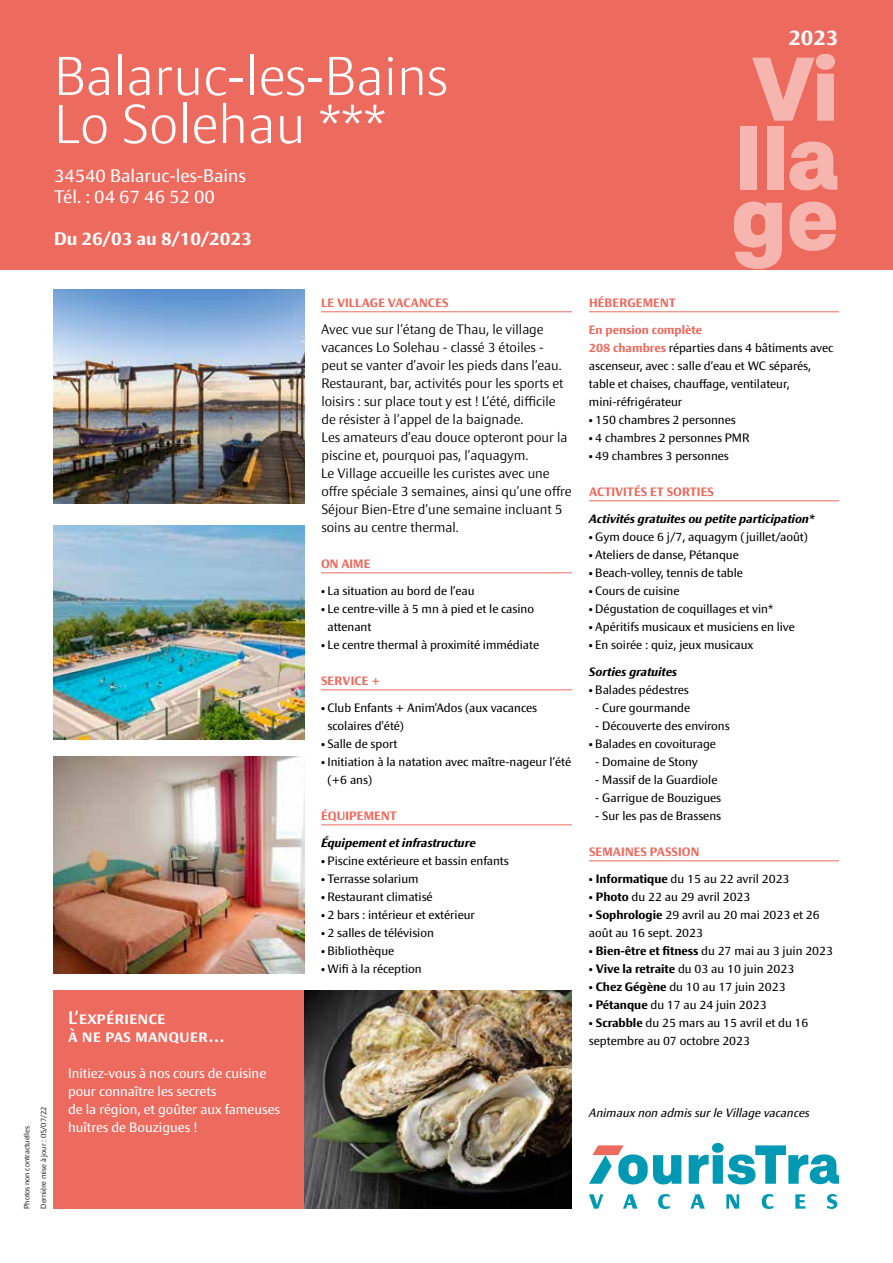
<style>
.page{position:relative;width:893px;height:1263px;background:#fff}
.page>*{position:absolute;margin:0;border:0;box-sizing:border-box;transform-origin:0 0}
.t1{font:800 90px/69px "RT Dromo";letter-spacing:-.005em;color:#f6b5ae}
.t2{font:200 54px/48px "Taxon";color:#fff}
.t3{font:800 22.2px "RT Dromo";color:#fff}
.t4{font:700 21px "Taxon";color:#fff}
.t5{font:18px/21px "Taxon";color:#fff}
.t6{font:500 18px/18px "Taxon";color:#fff}
.t7{font:700 18px "Taxon";color:#fff}
.t8{font:300 13.5px/18px "Taxon";color:#000}
.t9{font:13.5px/18px "Taxon";color:#fff}
.t10{font:12px/18px "Taxon";color:#000}
.t11{font:700 12px "Taxon";letter-spacing:.01em;color:#ed6a5e}
.t12{font:italic 700 12px "Taxon";color:#000}
.t13{font:italic 12px "Taxon";color:#000}
.t14{font:300 7.5px "Taxon";color:#000}
.s1{font-weight:700;color:#ed6a5e}
.s2{font-weight:700}
</style>
<div class="page">
<svg style="left:689px;top:1143px;width:150px;height:41px"></svg>
<svg style="left:589px;top:1145px;width:92px;height:39px"></svg>
<svg style="left:589px;top:1194px;width:14px;height:14px"></svg>
<svg style="left:623px;top:1194px;width:14px;height:14px"></svg>
<svg style="left:658px;top:1194px;width:12px;height:15px"></svg>
<svg style="left:690px;top:1194px;width:15px;height:14px"></svg>
<svg style="left:726px;top:1194px;width:13px;height:14px"></svg>
<svg style="left:762px;top:1194px;width:11px;height:15px"></svg>
<svg style="left:795px;top:1194px;width:10px;height:14px"></svg>
<svg style="left:827px;top:1194px;width:10px;height:15px"></svg>
<div style="left:0;top:0;width:893px;height:270px;background:#ed6a5e"></div>
<hr style="left:589px;top:311px;width:250px;height:1px;background:#ed6a5e">
<hr style="left:589px;top:500px;width:250px;height:1px;background:#ed6a5e">
<hr style="left:589px;top:860px;width:250px;height:1px;background:#ed6a5e">
<hr style="left:321px;top:311px;width:251px;height:1px;background:#ed6a5e">
<hr style="left:321px;top:572px;width:251px;height:1px;background:#ed6a5e">
<hr style="left:321px;top:689px;width:251px;height:1px;background:#ed6a5e">
<hr style="left:321px;top:824px;width:251px;height:1px;background:#ed6a5e">
<img style="left:53px;top:289px;width:251px;height:215px">
<img style="left:53px;top:526px;width:251px;height:214px">
<img style="left:53px;top:757px;width:251px;height:217px">
<div style="left:53px;top:991px;width:251px;height:218px;background:#ed6a5e"></div>
<img style="left:304px;top:991px;width:268px;height:217px">
<h2 class="t2" style="left:54px;top:51px;width:395px">Balaruc-les-Bains<br>Lo Solehau ***</h2>
<h3 class="t5" style="left:54px;top:165px;width:193px">34540 Balaruc-les-Bains<br>Tél. : 04 67 46 52 00</h3>
<h3 class="t7" style="left:54px;top:227px;width:199px">Du 26/03 au 8/10/2023</h3>
<p class="t14" style="left:22px;top:1209px;width:84px;rotate:-90deg">Photos non contractuelles</p>
<p class="t14" style="left:39px;top:1208px;width:104px;rotate:-90deg">Dernière mise à jour : 05/07/22</p>
<h3 class="t6" style="left:68px;top:1008px;width:159px">L’expérience<br>à ne pas manquer…</h3>
<p class="t9" style="left:68px;top:1064px;width:213px">Initiez-vous à nos cours de cuisine pour connaître les secrets<br>de la région, et goûter aux fameuses huîtres de Bouzigues !</p>
<p class="t11" style="left:321px;top:295px;width:129px">LE VILLAGE VACANCES</p>
<p class="t8" style="left:321px;top:320px;width:252px">Avec vue sur l’étang de Thau, le village vacances Lo Solehau - classé 3 étoiles - peut se vanter d’avoir les pieds dans l’eau.<br>Restaurant, bar, activités pour les sports et loisirs : sur place tout y est ! L’été, difficile de résister à l’appel de la baignade.<br>Les amateurs d’eau douce opteront pour la piscine et, pourquoi pas, l’aquagym.<br>Le Village accueille les curistes avec une offre spéciale 3 semaines, ainsi qu’une offre Séjour Bien-Etre d’une semaine incluant 5 soins au centre thermal.</p>
<p class="t11" style="left:321px;top:556px;width:51px">ON AIME</p>
<p class="t10" style="left:321px;top:582px;width:155px">• La situation au bord de l’eau</p>
<p class="t10" style="left:327px;top:600px;width:208px;text-indent:-6px">• Le centre-ville à 5 mn à pied et le casino attenant</p>
<p class="t10" style="left:321px;top:636px;width:220px">• Le centre thermal à proximité immédiate</p>
<p class="t11" style="left:321px;top:673px;width:61px">SERVICE +</p>
<p class="t10" style="left:327px;top:699px;width:211px;text-indent:-6px">• Club Enfants + Anim’Ados (aux vacances scolaires d’été)</p>
<p class="t10" style="left:321px;top:735px;width:78px">• Salle de sport</p>
<p class="t10" style="left:327px;top:753px;width:245px;text-indent:-6px">• Initiation à la natation avec maître-nageur l’été (+6 ans)</p>
<p class="t11" style="left:321px;top:808px;width:77px">ÉQUIPEMENT</p>
<p class="t12" style="left:321px;top:835px;width:156px">Équipement et infrastructure</p>
<p class="t10" style="left:321px;top:852px;width:189px">• Piscine extérieure et bassin enfants</p>
<p class="t10" style="left:321px;top:870px;width:99px">• Terrasse solarium</p>
<p class="t10" style="left:321px;top:888px;width:113px">• Restaurant climatisé</p>
<p class="t10" style="left:321px;top:906px;width:155px">• 2 bars : intérieur et extérieur</p>
<p class="t10" style="left:321px;top:924px;width:114px">• 2 salles de télévision</p>
<p class="t10" style="left:321px;top:942px;width:75px">• Bibliothèque</p>
<p class="t10" style="left:321px;top:960px;width:102px">• Wifi à la réception</p>
<h3 class="t4" style="left:788px;top:24px;width:51px">2023</h3>
<h3 class="t3" style="left:790px;top:33px;width:54px">2022</h3>
<h1 class="t1" style="left:734px;top:55px;width:106px">Vi lla</h1>
<h1 class="t1" style="left:731px;top:184px;width:109px">ge</h1>
<p class="t11" style="left:589px;top:295px;width:88px">HÉBERGEMENT</p>
<p class="t10" style="left:589px;top:321px;width:246px"><span class="s1">En pension complète<br>208 chambres</span> réparties dans 4 bâtiments avec ascenseur, avec : salle d’eau et WC séparés, table et chaises, chauffage, ventilateur, mini-réfrigérateur</p>
<p class="t10" style="left:589px;top:411px;width:148px">• 150 chambres 2 personnes</p>
<p class="t10" style="left:589px;top:429px;width:162px">• 4 chambres 2 personnes PMR</p>
<p class="t10" style="left:589px;top:447px;width:141px">• 49 chambres 3 personnes</p>
<p class="t11" style="left:589px;top:484px;width:126px">ACTIVITÉS ET SORTIES</p>
<p class="t12" style="left:589px;top:511px;width:227px">Activités gratuites ou petite participation*</p>
<p class="t10" style="left:589px;top:528px;width:220px">• Gym douce 6 j/7, aquagym ( juillet/août)</p>
<p class="t10" style="left:589px;top:546px;width:151px">• Ateliers de danse, Pétanque</p>
<p class="t10" style="left:589px;top:564px;width:156px">• Beach-volley, tennis de table</p>
<p class="t10" style="left:589px;top:582px;width:92px">• Cours de cuisine</p>
<p class="t10" style="left:589px;top:600px;width:186px">• Dégustation de coquillages et vin*</p>
<p class="t10" style="left:589px;top:618px;width:207px">• Apéritifs musicaux et musiciens en live</p>
<p class="t10" style="left:589px;top:636px;width:166px">• En soirée : quiz, jeux musicaux</p>
<p class="t12" style="left:589px;top:664px;width:90px">Sorties gratuites</p>
<p class="t10" style="left:589px;top:681px;width:101px">• Balades pédestres</p>
<p class="t10" style="left:595px;top:699px;width:96px">- Cure gourmande</p>
<p class="t10" style="left:595px;top:717px;width:136px">- Découverte des environs</p>
<p class="t10" style="left:589px;top:735px;width:129px">• Balades en covoiturage</p>
<p class="t10" style="left:595px;top:753px;width:104px">- Domaine de Stony</p>
<p class="t10" style="left:595px;top:771px;width:124px">- Massif de la Guardiole</p>
<p class="t10" style="left:595px;top:789px;width:127px">- Garrigue de Bouzigues</p>
<p class="t10" style="left:595px;top:807px;width:127px">- Sur les pas de Brassens</p>
<p class="t11" style="left:589px;top:844px;width:112px">SEMAINES PASSION</p>
<p class="t10" style="left:589px;top:870px;width:202px">• <span class="s2">Informatique</span> du 15 au 22 avril 2023</p>
<p class="t10" style="left:589px;top:888px;width:163px">• <span class="s2">Photo</span> du 22 au 29 avril 2023</p>
<p class="t10" style="left:589px;top:906px;width:232px">• <span class="s2">Sophrologie</span> 29 avril au 20 mai 2023 et 26 août au 16 sept. 2023</p>
<p class="t10" style="left:589px;top:942px;width:246px">• <span class="s2">Bien-être et fitness</span> du 27 mai au 3 juin 2023</p>
<p class="t10" style="left:589px;top:960px;width:207px">• <span class="s2">Vive la retraite</span> du 03 au 10 juin 2023</p>
<p class="t10" style="left:589px;top:978px;width:198px">• <span class="s2">Chez Gégène</span> du 10 au 17 juin 2023</p>
<p class="t10" style="left:589px;top:996px;width:179px">• <span class="s2">Pétanque</span> du 17 au 24 juin 2023</p>
<p class="t10" style="left:589px;top:1014px;width:221px">• <span class="s2">Scrabble</span> du 25 mars au 15 avril et du 16 septembre au 07 octobre 2023</p>
<p class="t13" style="left:589px;top:1105px;width:222px">Animaux non admis sur le Village vacances</p>
</div>
